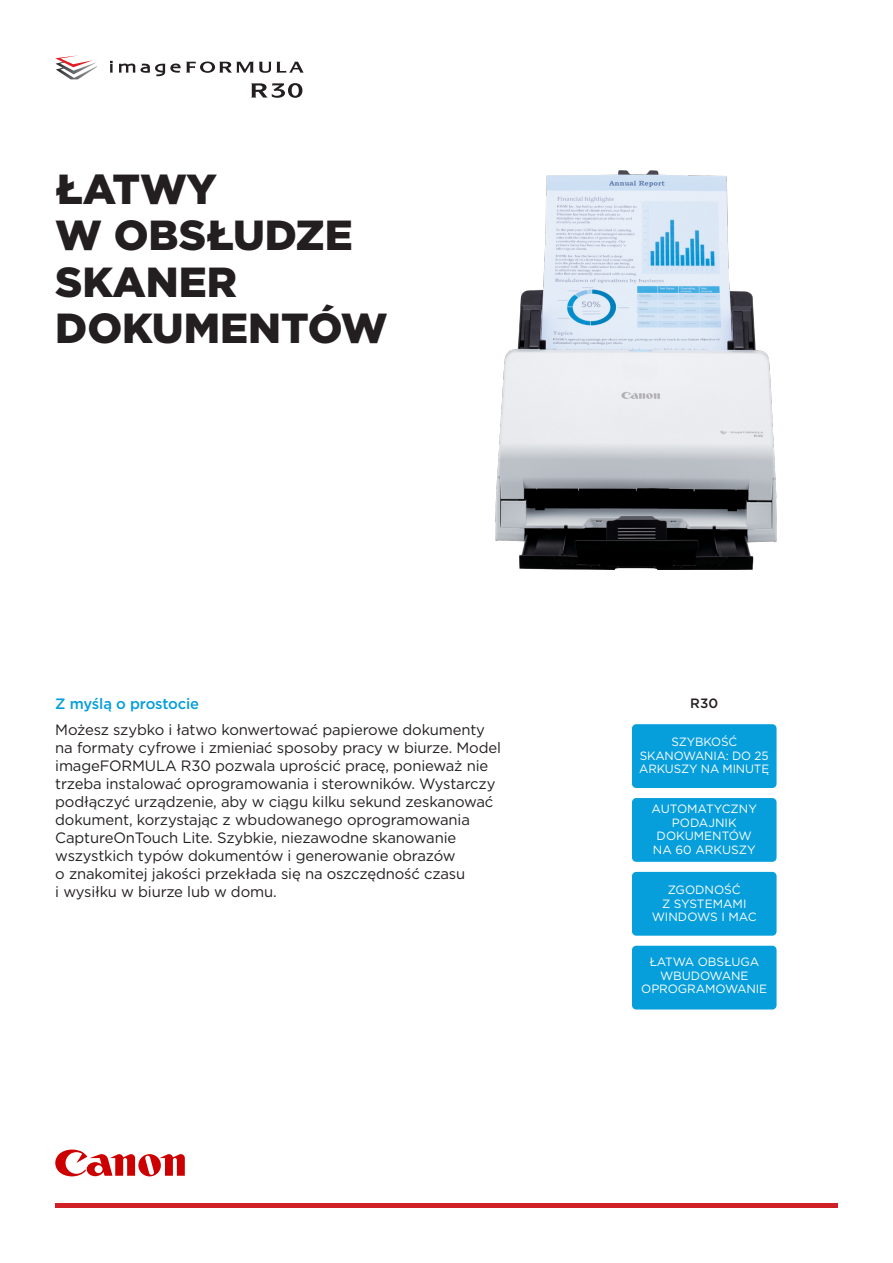
<style>
.page{position:relative;width:893px;height:1263px;background:#fff}
.page>*{position:absolute;margin:0;border:0;box-sizing:border-box;transform-origin:0 0}
.COVER_HEADER_MEDIUM{font:900 42px/46.5px "Gotham";color:#231f20}
.BODY_BULLETS{font:15px/18px "Gotham";letter-spacing:-.01em;color:#231f20}
.SUBHEAD{font:500 15px "Gotham";letter-spacing:-.01em;color:#069edb}
.SUBHEAD-2{font:500 13.5px "Gotham";color:#231f20}
.COVER_HEADER_SMALL{font:12px/13.5px "Gotham";letter-spacing:-.01em;color:#fff;text-align:center}
</style>
<div class="page">
<div style="left:55px;top:1203px;width:783px;height:5px;background:#cf2026"></div>
<svg style="left:55px;top:1149px;width:130px;height:27px"></svg>
<img style="left:496px;top:170px;width:280px;height:400px">
<div style="left:632px;top:724px;width:144px;height:64px;background:#069edb;border-radius:4px"></div>
<div style="left:632px;top:798px;width:144px;height:64px;background:#069edb;border-radius:4px"></div>
<div style="left:632px;top:872px;width:144px;height:64px;background:#069edb;border-radius:4px"></div>
<div style="left:632px;top:946px;width:144px;height:63px;background:#069edb;border-radius:4px"></div>
<svg style="left:55px;top:62px;width:42px;height:17px"></svg>
<svg style="left:110px;top:61px;width:3px;height:12px"></svg>
<svg style="left:119px;top:62px;width:185px;height:14px"></svg>
<svg style="left:251px;top:83px;width:51px;height:15px"></svg>
<p class="COVER_HEADER_MEDIUM" style="left:55px;top:165px;width:334px">ŁATWY<br>W OBSŁUDZE<br>SKANER<br>DOKUMENTÓW</p>
<p class="SUBHEAD" style="left:55px;top:694px;width:145px">Z myślą o prostocie</p>
<p class="BODY_BULLETS" style="left:55px;top:721px;width:447px">Możesz szybko i łatwo konwertować papierowe dokumenty na formaty cyfrowe i zmieniać sposoby pracy w biurze. Model imageFORMULA R30 pozwala uprościć pracę, ponieważ nie trzeba instalować oprogramowania i sterowników. Wystarczy podłączyć urządzenie, aby w ciągu kilku sekund zeskanować dokument, korzystając z wbudowanego oprogramowania CaptureOnTouch Lite. Szybkie, niezawodne skanowanie wszystkich typów dokumentów i generowanie obrazów<br>o znakomitej jakości przekłada się na oszczędność czasu<br>i wysiłku w biurze lub w domu.</p>
<p class="SUBHEAD-2" style="left:690px;top:694px;width:29px">R30</p>
<p class="COVER_HEADER_SMALL" style="left:639px;top:735px;width:131px">SZYBKOŚĆ<br>SKANOWANIA: DO 25<br>ARKUSZY NA MINUTĘ</p>
<p class="COVER_HEADER_SMALL" style="left:652px;top:802px;width:107px">AUTOMATYCZNY<br>PODAJNIK<br>DOKUMENTÓW<br>NA 60 ARKUSZY</p>
<p class="COVER_HEADER_SMALL" style="left:652px;top:883px;width:107px">ZGODNOŚĆ<br>Z SYSTEMAMI<br>WINDOWS I MAC</p>
<p class="COVER_HEADER_SMALL" style="left:649px;top:955px;width:111px">ŁATWA OBSŁUGA</p>
<p class="COVER_HEADER_SMALL" style="left:641px;top:968px;width:127px">WBUDOWANE<br>OPROGRAMOWANIE</p>
</div>
